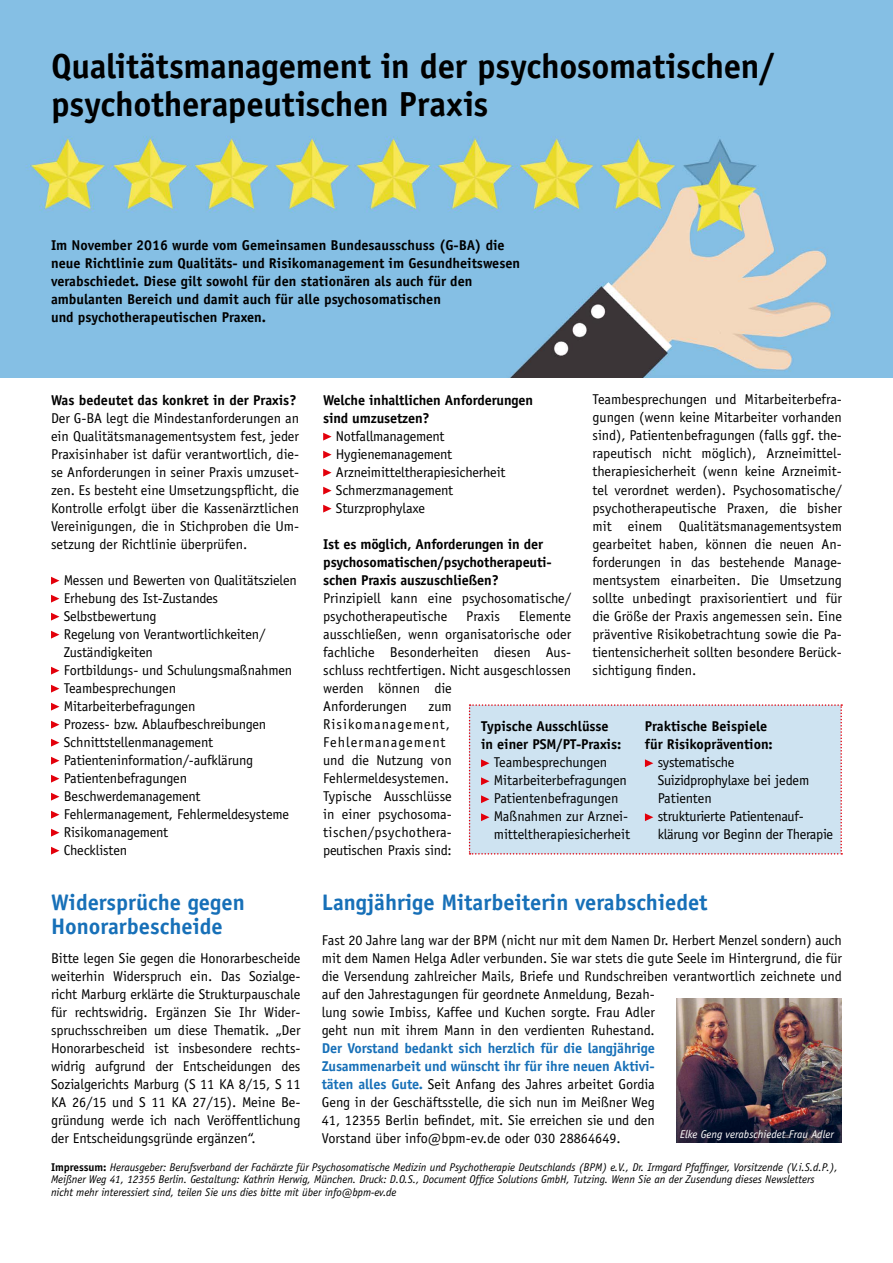
<style>
.page{position:relative;width:893px;height:1263px;background:#fff}
.page>*{position:absolute;margin:0;border:0;box-sizing:border-box;transform-origin:0 0}
.t1{font:700 34.8px/38px "Officina Sans";letter-spacing:-.01em;color:#000}
.t2{font:700 22.5px/24px "Officina Sans";color:#1770b8}
.t3{font:14.25px/18px "Officina Sans";letter-spacing:-.01em;color:#000}
.t4{font:700 14.25px/18px "Officina Sans";color:#000}
.t5{font:italic 11.25px/12.8px "Officina Sans";letter-spacing:-.005em;color:#000}
.t6{font:italic 11.25px "Officina Sans";color:#fff}
.s1{font-weight:700;color:#1770b8}
.s2{font-weight:700;font-style:normal}
</style>
<div class="page">
<img style="left:0;top:0;width:893px;height:377px">
<svg style="left:51px;top:577px;width:8px;height:8px"></svg>
<svg style="left:51px;top:595px;width:8px;height:8px"></svg>
<svg style="left:51px;top:613px;width:8px;height:8px"></svg>
<svg style="left:51px;top:631px;width:8px;height:8px"></svg>
<svg style="left:51px;top:667px;width:8px;height:8px"></svg>
<svg style="left:51px;top:685px;width:8px;height:8px"></svg>
<svg style="left:51px;top:703px;width:8px;height:8px"></svg>
<svg style="left:51px;top:721px;width:8px;height:8px"></svg>
<svg style="left:51px;top:739px;width:8px;height:8px"></svg>
<svg style="left:51px;top:757px;width:8px;height:8px"></svg>
<svg style="left:51px;top:775px;width:8px;height:8px"></svg>
<svg style="left:51px;top:793px;width:8px;height:8px"></svg>
<svg style="left:51px;top:811px;width:8px;height:8px"></svg>
<svg style="left:51px;top:829px;width:8px;height:8px"></svg>
<svg style="left:51px;top:847px;width:8px;height:8px"></svg>
<svg style="left:323px;top:433px;width:9px;height:8px"></svg>
<svg style="left:323px;top:451px;width:9px;height:8px"></svg>
<svg style="left:323px;top:469px;width:9px;height:8px"></svg>
<svg style="left:323px;top:487px;width:9px;height:8px"></svg>
<svg style="left:323px;top:505px;width:9px;height:8px"></svg>
<div style="left:469px;top:704px;width:373px;height:151px;background:#cee3f1"></div>
<img style="left:676px;top:999px;width:166px;height:144px">
<h1 class="t1" style="left:51px;top:47px;width:726px">Qualitätsmanagement in der psychosomatischen/ psychotherapeutischen Praxis</h1>
<p class="t4" style="left:51px;top:236px;width:471px">Im November 2016 wurde vom Gemeinsamen Bundesausschuss (G-BA) die neue Richtlinie zum Qualitäts- und Risikomanagement im Gesundheitswesen verabschiedet. Diese gilt sowohl für den stationären als auch für den ambulanten Bereich und damit auch für alle psychosomatischen<br>und psychotherapeutischen Praxen.</p>
<p class="t4" style="left:51px;top:390px;width:247px">Was bedeutet das konkret in der Praxis?</p>
<p class="t3" style="left:51px;top:409px;width:250px;text-align:justify">Der G-BA legt die Mindestanforderungen an ein Qualitätsmanagementsystem fest, jeder Praxisinhaber ist dafür verantwortlich, die&shy;se Anforderungen in seiner Praxis umzuset&shy;zen. Es besteht eine Umsetzungspflicht, die Kontrolle erfolgt über die Kassenärztlichen Vereinigungen, die in Stichproben die Um&shy;setzung der Richtlinie überprüfen.</p>
<p class="t3" style="left:64px;top:571px;width:235px">Messen und Bewerten von Qualitätszielen<br>Erhebung des Ist-Zustandes<br>Selbstbewertung<br>Regelung von Verantwortlichkeiten/<br>Zuständigkeiten<br>Fortbildungs- und Schulungsmaßnahmen<br>Teambesprechungen<br>Mitarbeiterbefragungen<br>Prozess- bzw. Ablaufbeschreibungen<br>Schnittstellenmanagement<br>Patienteninformation/-aufklärung<br>Patientenbefragungen<br>Beschwerdemanagement<br>Fehlermanagement, Fehlermeldesysteme<br>Risikomanagement<br>Checklisten</p>
<h2 class="t2" style="left:51px;top:890px;width:195px">Widersprüche gegen<br>Honorarbescheide</h2>
<p class="t3" style="left:51px;top:949px;width:251px;text-align:justify">Bitte legen Sie gegen die Honorarbescheide weiterhin Widerspruch ein. Das Sozialge&shy;richt Marburg erklärte die Strukturpauschale für rechtswidrig. Ergänzen Sie Ihr Wider&shy;spruchsschreiben um diese Thematik. „Der Honorarbescheid ist insbesondere rechts&shy;widrig aufgrund der Entscheidungen des Sozialgerichts Marburg (S 11 KA 8/15, S 11<br>KA 26/15 und S 11 KA 27/15). Meine Be&shy;gründung werde ich nach Veröffentlichung der Entscheidungsgründe ergänzen“.</p>
<p class="t3" style="left:592px;top:391px;width:251px;text-align:justify">Teambesprechungen und Mitarbeiterbefra&shy;gungen (wenn keine Mitarbeiter vorhanden sind), Patientenbefragungen (falls ggf. the&shy;rapeutisch nicht möglich), Arzneimittel&shy;therapiesicherheit (wenn keine Arzneimit&shy;tel verordnet werden). Psychosomatische/ psychotherapeutische Praxen, die bisher mit einem Qualitätsmanagementsystem gearbeitet haben, können die neuen An&shy;forderungen in das bestehende Manage&shy;mentsystem einarbeiten. Die Umsetzung sollte unbedingt praxisorientiert und für die Größe der Praxis angemessen sein. Eine präventive Risikobetrachtung sowie die Pa&shy;tientensicherheit sollten besondere Berück&shy;sichtigung finden.</p>
<p class="t4" style="left:323px;top:390px;width:211px">Welche inhaltlichen Anforderungen sind umzusetzen?</p>
<p class="t3" style="left:336px;top:427px;width:171px">Notfallmanagement<br>Hygienemanagement<br>Arzneimitteltherapiesicherheit<br>Schmerzmanagement<br>Sturzprophylaxe</p>
<p class="t4" style="left:323px;top:534px;width:230px">Ist es möglich, Anforderungen in der psychosomatischen/psychotherapeuti&shy;schen Praxis auszuschließen?</p>
<p class="t3" style="left:323px;top:589px;width:250px">Prinzipiell kann eine psychosomatische/ psychotherapeutische</p>
<p class="t3" style="left:323px;top:607px;width:250px;text-indent:196px">Elemente ausschließen, wenn organisatorische oder fachliche Besonderheiten diesen Aus&shy;schluss rechtfertigen. Nicht ausgeschlossen werden können die<br>Anforderungen</p>
<p class="t3" style="left:466px;top:607px;width:35px">Praxis</p>
<p class="t3" style="left:323px;top:697px;width:130px;text-indent:105px">zum<br>Risikomanagement,<br>Fehlermanagement und die Nutzung von<br>Fehlermeldesystemen.<br>Typische Ausschlüsse in einer psychosoma&shy;tischen/psychothera&shy;peutischen Praxis sind:</p>
<p class="t4" style="left:481px;top:717px;width:142px">Typische Ausschlüsse in einer PSM/PT-Praxis:</p>
<p class="t3" style="left:494px;top:753px;width:138px">Teambesprechungen<br>Mitarbeiterbefragungen<br>Patientenbefragungen<br>Maßnahmen zur Arznei&shy;mitteltherapiesicherheit</p>
<p class="t4" style="left:645px;top:717px;width:129px">Praktische Beispiele für Risikoprävention:</p>
<p class="t3" style="left:658px;top:753px;width:177px">systematische<br>Suizidprophylaxe bei jedem<br>Patienten<br>strukturierte Patientenauf&shy;klärung vor Beginn der Therapie</p>
<h2 class="t2" style="left:322px;top:890px;width:387px">Langjährige Mitarbeiterin verabschiedet</h2>
<p class="t3" style="left:322px;top:931px;width:522px">Fast 20 Jahre lang war der BPM (nicht nur mit dem Namen Dr. Herbert Menzel sondern) auch mit dem Namen Helga Adler verbunden. Sie war stets die gute Seele im Hintergrund, die für die Versendung zahlreicher Mails, Briefe und Rundschreiben verantwortlich zeichnete und auf den Jahrestagungen für geordnete Anmeldung, Bezah-<br>lung sowie Imbiss, Kaffee und Kuchen sorgte. Frau Adler<br>geht nun mit ihrem Mann in den verdienten Ruhestand.</p>
<p class="t3" style="left:322px;top:1039px;width:335px;text-align:justify"><span class="s1">Der Vorstand bedankt sich herzlich für die langjährige Zusammenarbeit und wünscht ihr für ihre neuen Aktivi&shy;täten alles Gute.</span> Seit Anfang des Jahres arbeitet Gordia Geng in der Geschäftsstelle, die sich nun im Meißner Weg 41, 12355 Berlin befindet, mit. Sie erreichen sie und den Vorstand über info@bpm-ev.de oder 030 28864649.</p>
<p class="t6" style="left:680px;top:1127px;width:155px">Elke Geng verabschiedet Frau Adler</p>
<p class="t5" style="left:51px;top:1160px;width:788px"><span class="s2">Impressum:</span> Herausgeber: Berufsverband der Fachärzte für Psychosomatische Medizin und Psychotherapie Deutschlands (BPM) e.V., Dr. Irmgard Pfaffinger, Vorsitzende (V.i.S.d.P.),<br>Meißner Weg 41, 12355 Berlin. Gestaltung: Kathrin Herwig, München. Druck: D.O.S., Document Office Solutions GmbH, Tutzing. Wenn Sie an der Zusendung dieses Newsletters nicht mehr interessiert sind, teilen Sie uns dies bitte mit über info@bpm-ev.de</p>
</div>
